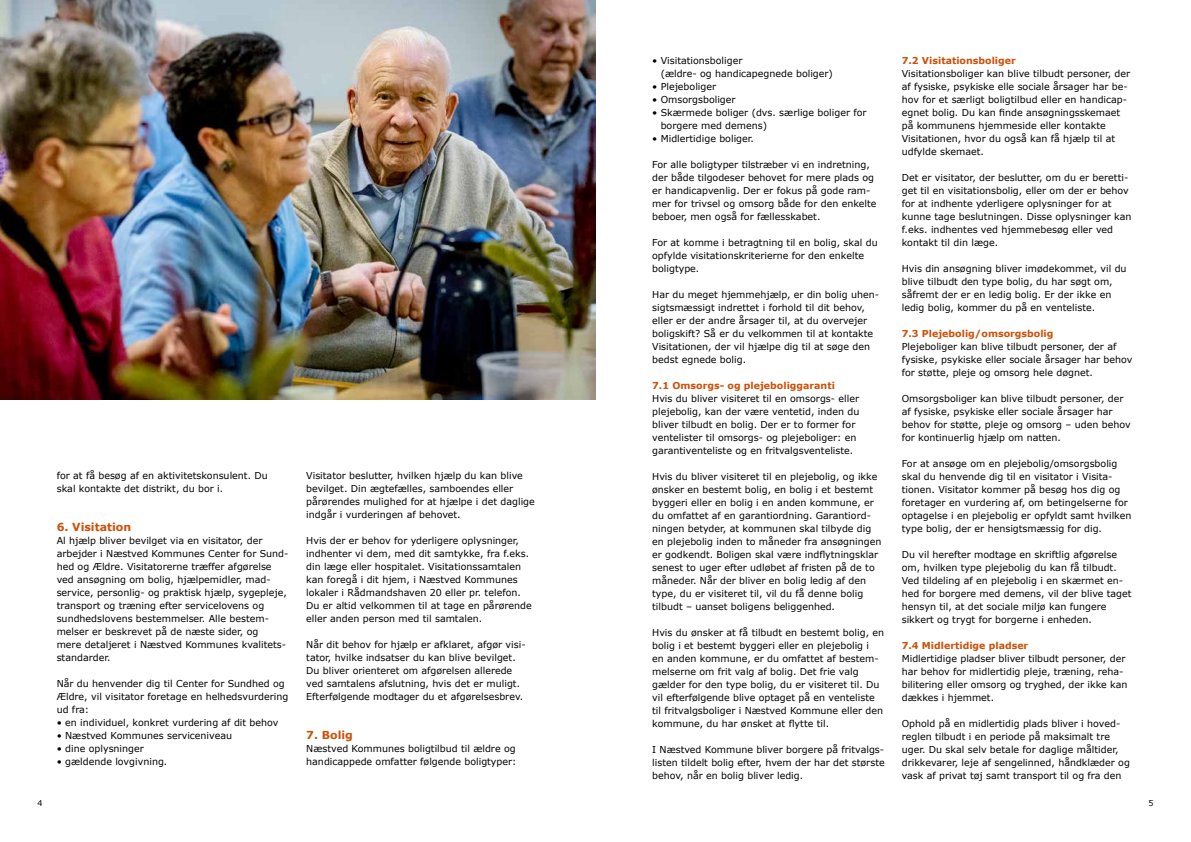
<style>
.page{position:relative;width:1191px;height:842px;background:#fff}
.page>*{position:absolute;margin:0;border:0;box-sizing:border-box;transform-origin:0 0}
.t1{font:700 11px "Verdana";color:#cc5107}
.t2{font:9.5px/13px "Verdana";color:#000}
.t3{font:700 9.5px "Verdana";color:#cc5107}
.t4{font:8px "Verdana";color:#000}
</style>
<div class="page">
<img style="left:0;top:0;width:595px;height:399px">
<p class="t2" style="left:57px;top:469px;width:213px">for at få besøg af en aktivitetskonsulent. Du skal kontakte det distrikt, du bor i.</p>
<p class="t1" style="left:57px;top:520px;width:76px">6. Visitation</p>
<p class="t2" style="left:57px;top:534px;width:233px">Al hjælp bliver bevilget via en visitator, der arbejder i Næstved Kommunes Center for Sund&shy;hed og Ældre. Visitatorerne træffer afgørelse ved ansøgning om bolig, hjælpemidler, mad&shy;service, personlig- og praktisk hjælp, sygepleje, transport og træning efter servicelovens og sundhedslovens bestemmelser. Alle bestem&shy;melser er beskrevet på de næste sider, og<br>mere detaljeret i Næstved Kommunes kvalitets&shy;standarder.</p>
<p class="t2" style="left:57px;top:677px;width:233px">Når du henvender dig til Center for Sundhed og<br>Ældre, vil visitator foretage en helhedsvurdering ud fra:</p>
<p class="t2" style="left:57px;top:716px;width:223px">• en individuel, konkret vurdering af dit behov</p>
<p class="t2" style="left:57px;top:729px;width:177px">• Næstved Kommunes serviceniveau</p>
<p class="t2" style="left:57px;top:742px;width:89px">• dine oplysninger</p>
<p class="t2" style="left:57px;top:755px;width:112px">• gældende lovgivning.</p>
<p class="t2" style="left:306px;top:469px;width:230px">Visitator beslutter, hvilken hjælp du kan blive bevilget. Din ægtefælles, samboendes eller pårørendes mulighed for at hjælpe i det daglige indgår i vurderingen af behovet.</p>
<p class="t2" style="left:306px;top:534px;width:227px">Hvis der er behov for yderligere oplysninger, indhenter vi dem, med dit samtykke, fra f.eks. din læge eller hospitalet. Visitationssamtalen kan foregå i dit hjem, i Næstved Kommunes lokaler i Rådmandshaven 20 eller pr. telefon.<br>Du er altid velkommen til at tage en pårørende eller anden person med til samtalen.</p>
<p class="t2" style="left:306px;top:638px;width:221px">Når dit behov for hjælp er afklaret, afgør visi&shy;tator, hvilke indsatser du kan blive bevilget.<br>Du bliver orienteret om afgørelsen allerede ved samtalens afslutning, hvis det er muligt.<br>Efterfølgende modtager du et afgørelsesbrev.</p>
<p class="t1" style="left:306px;top:728px;width:48px">7. Bolig</p>
<p class="t2" style="left:306px;top:742px;width:212px">Næstved Kommunes boligtilbud til ældre og handicappede omfatter følgende boligtyper:</p>
<p class="t2" style="left:660px;top:54px;width:174px;text-indent:-9px">• Visitationsboliger<br>(ældre- og handicapegnede boliger)</p>
<p class="t2" style="left:652px;top:80px;width:65px">• Plejeboliger</p>
<p class="t2" style="left:652px;top:93px;width:85px">• Omsorgsboliger</p>
<p class="t2" style="left:660px;top:106px;width:207px;text-indent:-9px">• Skærmede boliger (dvs. særlige boliger for borgere med demens)</p>
<p class="t2" style="left:652px;top:132px;width:103px">• Midlertidige boliger.</p>
<p class="t2" style="left:652px;top:158px;width:226px">For alle boligtyper tilstræber vi en indretning, der både tilgodeser behovet for mere plads og er handicapvenlig. Der er fokus på gode ram&shy;mer for trivsel og omsorg både for den enkelte beboer, men også for fællesskabet.</p>
<p class="t2" style="left:652px;top:236px;width:227px">For at komme i betragtning til en bolig, skal du opfylde visitationskriterierne for den enkelte boligtype.</p>
<p class="t2" style="left:652px;top:288px;width:228px">Har du meget hjemmehjælp, er din bolig uhen&shy;sigtsmæssigt indrettet i forhold til dit behov, eller er der andre årsager til, at du overvejer boligskift? Så er du velkommen til at kontakte Visitationen, der vil hjælpe dig til at søge den bedst egnede bolig.</p>
<p class="t3" style="left:652px;top:379px;width:184px">7.1 Omsorgs- og plejeboliggaranti</p>
<p class="t2" style="left:652px;top:392px;width:209px">Hvis du bliver visiteret til en omsorgs- eller plejebolig, kan der være ventetid, inden du bliver tilbudt en bolig. Der er to former for ventelister til omsorgs- og plejeboliger: en garantiventeliste og en fritvalgsventeliste.</p>
<p class="t2" style="left:652px;top:470px;width:231px">Hvis du bliver visiteret til en plejebolig, og ikke ønsker en bestemt bolig, en bolig i et bestemt byggeri eller en bolig i en anden kommune, er du omfattet af en garantiordning. Garantiord&shy;ningen betyder, at kommunen skal tilbyde dig en plejebolig inden to måneder fra ansøgningen er godkendt. Boligen skal være indflytningsklar senest to uger efter udløbet af fristen på de to måneder. Når der bliver en bolig ledig af den type, du er visiteret til, vil du få denne bolig tilbudt – uanset boligens beliggenhed.</p>
<p class="t2" style="left:652px;top:626px;width:233px">Hvis du ønsker at få tilbudt en bestemt bolig, en bolig i et bestemt byggeri eller en plejebolig i<br>en anden kommune, er du omfattet af bestem&shy;melserne om frit valg af bolig. Det frie valg gælder for den type bolig, du er visiteret til. Du vil efterfølgende blive optaget på en venteliste til fritvalgsboliger i Næstved Kommune eller den kommune, du har ønsket at flytte til.</p>
<p class="t2" style="left:652px;top:743px;width:234px;text-align:justify">I Næstved Kommune bliver borgere på fritvalgs&shy;listen tildelt bolig efter, hvem der har det største behov, når en bolig bliver ledig.</p>
<p class="t3" style="left:901px;top:54px;width:116px">7.2 Visitationsboliger</p>
<p class="t2" style="left:901px;top:67px;width:230px">Visitationsboliger kan blive tilbudt personer, der af fysiske, psykiske elle sociale årsager har be&shy;hov for et særligt boligtilbud eller en handicap&shy;egnet bolig. Du kan finde ansøgningsskemaet på kommunens hjemmeside eller kontakte Visitationen, hvor du også kan få hjælp til at udfylde skemaet.</p>
<p class="t2" style="left:901px;top:171px;width:231px">Det er visitator, der beslutter, om du er beretti&shy;get til en visitationsbolig, eller om der er behov for at indhente yderligere oplysninger for at kunne tage beslutningen. Disse oplysninger kan f.eks. indhentes ved hjemmebesøg eller ved kontakt til din læge.</p>
<p class="t2" style="left:901px;top:262px;width:226px">Hvis din ansøgning bliver imødekommet, vil du blive tilbudt den type bolig, du har søgt om, såfremt der er en ledig bolig. Er der ikke en ledig bolig, kommer du på en venteliste.</p>
<p class="t3" style="left:901px;top:327px;width:153px">7.3 Plejebolig/omsorgsbolig</p>
<p class="t2" style="left:901px;top:340px;width:232px">Plejeboliger kan blive tilbudt personer, der af fysiske, psykiske eller sociale årsager har behov for støtte, pleje og omsorg hele døgnet.</p>
<p class="t2" style="left:901px;top:392px;width:230px">Omsorgsboliger kan blive tilbudt personer, der af fysiske, psykiske eller sociale årsager har behov for støtte, pleje og omsorg – uden behov for kontinuerlig hjælp om natten.</p>
<p class="t2" style="left:901px;top:457px;width:231px">For at ansøge om en plejebolig/omsorgsbolig skal du henvende dig til en visitator i Visita&shy;tionen. Visitator kommer på besøg hos dig og foretager en vurdering af, om betingelserne for optagelse i en plejebolig er opfyldt samt hvilken type bolig, der er hensigtsmæssig for dig.</p>
<p class="t2" style="left:901px;top:548px;width:231px">Du vil herefter modtage en skriftlig afgørelse om, hvilken type plejebolig du kan få tilbudt.<br>Ved tildeling af en plejebolig i en skærmet en&shy;hed for borgere med demens, vil der blive taget hensyn til, at det sociale miljø kan fungere sikkert og trygt for borgerne i enheden.</p>
<p class="t3" style="left:901px;top:639px;width:128px">7.4 Midlertidige pladser</p>
<p class="t2" style="left:901px;top:652px;width:227px">Midlertidige pladser bliver tilbudt personer, der har behov for midlertidig pleje, træning, reha&shy;bilitering eller omsorg og tryghed, der ikke kan dækkes i hjemmet.</p>
<p class="t2" style="left:901px;top:717px;width:230px">Ophold på en midlertidig plads bliver i hoved&shy;reglen tilbudt i en periode på maksimalt tre uger. Du skal selv betale for daglige måltider, drikkevarer, leje af sengelinned, håndklæder og vask af privat tøj samt transport til og fra den</p>
<p class="t4" style="left:37px;top:797px;width:7px">4</p>
<p class="t4" style="left:1148px;top:797px;width:7px">5</p>
</div>
